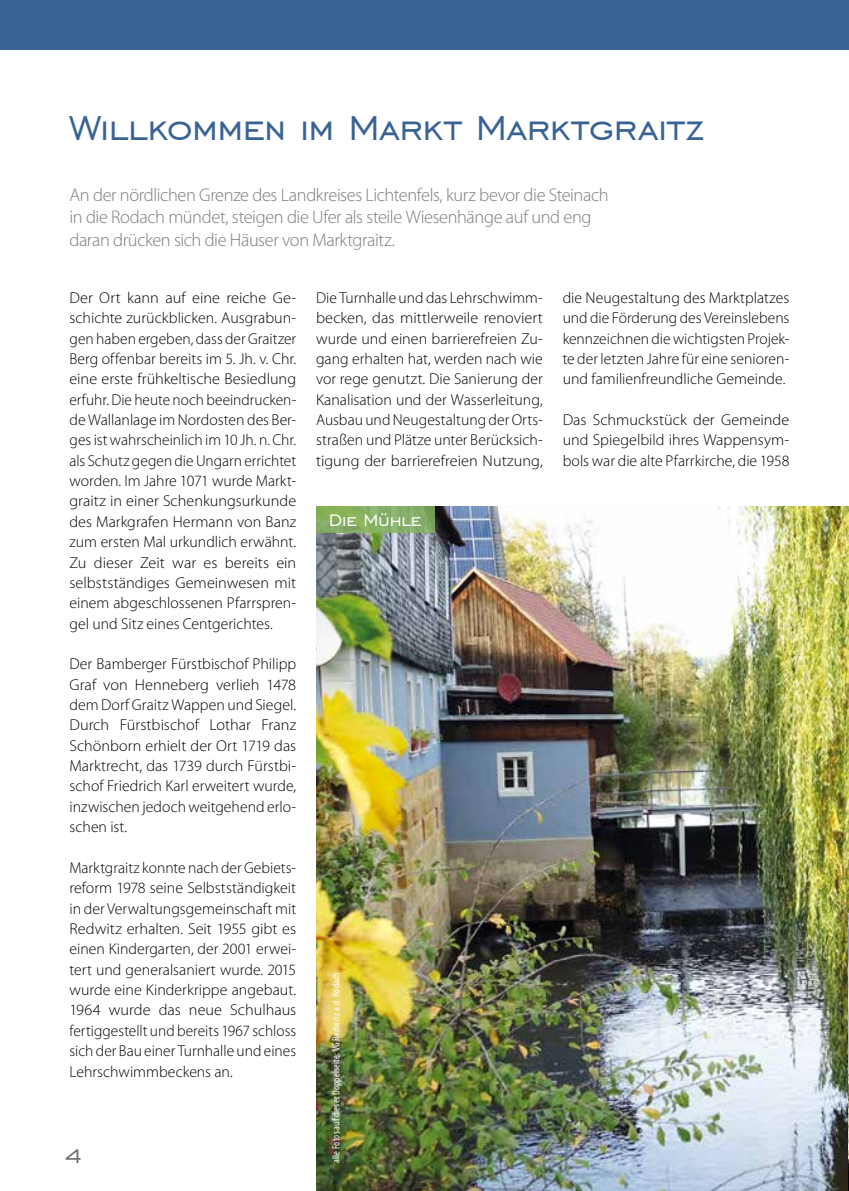
<style>
.page{position:relative;width:849px;height:1191px;background:#fff}
.page>*{position:absolute;margin:0;border:0;box-sizing:border-box;transform-origin:0 0}
.t1{font:43.75px "Engravers Gothic BT";letter-spacing:-.005em;color:#396395}
.t2{font:26.25px "Engravers Gothic BT";color:#706f6f}
.t3{font:21px "Engravers Gothic BT";letter-spacing:-.01em;color:#fff}
.t4{font:300 18.38px/22.8px "Myriad Pro";letter-spacing:-.02em;color:#7c7b7b}
.t5{font:300 15.75px/20.3px "Myriad Pro";color:#000;text-align:justify}
.t6{font:condensed 10.5px "Myriad Pro";letter-spacing:.02em;color:#fff}
</style>
<div class="page">
<div style="left:0;top:0;width:848px;height:50px;background:#396395"></div>
<img style="left:848px;top:533px;width:1px;height:378px">
<img style="left:316px;top:506px;width:532px;height:685px">
<img style="left:848px;top:913px;width:1px;height:278px">
<svg style="left:316px;top:506px;width:118px;height:27px;background:#86ae64"></svg>
<svg style="left:848px;top:919px;width:1px;height:26px"></svg>
<svg style="left:848px;top:506px;width:1px;height:27px"></svg>
<h1 class="t1" style="left:69px;top:104px;width:636px">Willkommen im Markt Marktgraitz</h1>
<p class="t4" style="left:69px;top:183px;width:540px">An der nördlichen Grenze des Landkreises Lichtenfels, kurz bevor die Steinach in die Rodach mündet, steigen die Ufer als steile Wiesenhänge auf und eng daran drücken sich die Häuser von Marktgraitz.</p>
<p class="t5" style="left:69px;top:287px;width:228px">Der Ort kann auf eine reiche Ge&shy;schichte zurückblicken. Ausgrabun&shy;gen haben ergeben, dass der Graitzer Berg offenbar bereits im 5. Jh. v. Chr. eine erste frühkeltische Besiedlung erfuhr. Die heute noch beeindrucken&shy;de Wallanlage im Nordosten des Ber&shy;ges ist wahrscheinlich im 10 Jh. n. Chr. als Schutz gegen die Ungarn errichtet worden. Im Jahre 1071 wurde Markt&shy;graitz in einer Schenkungsurkunde des Markgrafen Hermann von Banz zum ersten Mal urkundlich erwähnt.<br>Zu dieser Zeit war es bereits ein selbstständiges Gemeinwesen mit einem abgeschlossenen Pfarrspren&shy;gel und Sitz eines Centgerichtes.</p>
<p class="t5" style="left:69px;top:654px;width:228px">Der Bamberger Fürstbischof Philipp Graf von Henneberg verlieh 1478 dem Dorf Graitz Wappen und Siegel.<br>Durch Fürstbischof Lothar Franz Schönborn erhielt der Ort 1719 das Marktrecht, das 1739 durch Fürstbi&shy;schof Friedrich Karl erweitert wurde, inzwischen jedoch weitgehend erlo&shy;schen ist.</p>
<p class="t5" style="left:69px;top:857px;width:228px">Marktgraitz konnte nach der Gebiets&shy;reform 1978 seine Selbstständigkeit in der Verwaltungsgemeinschaft mit Redwitz erhalten. Seit 1955 gibt es einen Kindergarten, der 2001 erwei&shy;tert und generalsaniert wurde. 2015 wurde eine Kinderkrippe angebaut.<br>1964 wurde das neue Schulhaus fertiggestellt und bereits 1967 schloss sich der Bau einer Turnhalle und eines Lehrschwimmbeckens an.</p>
<h2 class="t2" style="left:64px;top:1141px;width:19px">4</h2>
<p class="t5" style="left:316px;top:287px;width:228px">Die Turnhalle und das Lehrschwimm&shy;becken, das mittlerweile renoviert wurde und einen barrierefreien Zu&shy;gang erhalten hat, werden nach wie vor rege genutzt. Die Sanierung der Kanalisation und der Wasserleitung, Ausbau und Neugestaltung der Orts&shy;straßen und Plätze unter Berücksich&shy;tigung der barrierefreien Nutzung,</p>
<p class="t5" style="left:562px;top:287px;width:228px">die Neugestaltung des Marktplatzes und die Förderung des Vereinslebens kennzeichnen die wichtigsten Projek&shy;te der letzten Jahre für eine senioren&shy;und familienfreundliche Gemeinde.</p>
<p class="t5" style="left:562px;top:409px;width:228px">Das Schmuckstück der Gemeinde und Spiegelbild ihres Wappensym&shy;bols war die alte Pfarrkirche, die 1958</p>
<h3 class="t3" style="left:329px;top:508px;width:94px">Die Mühle</h3>
<p class="t6" style="left:329px;top:1163px;width:192px;rotate:-90deg">alle Fotos auf dieser Doppelseite: VG Redwitz a.d. Rodach</p>
</div>
